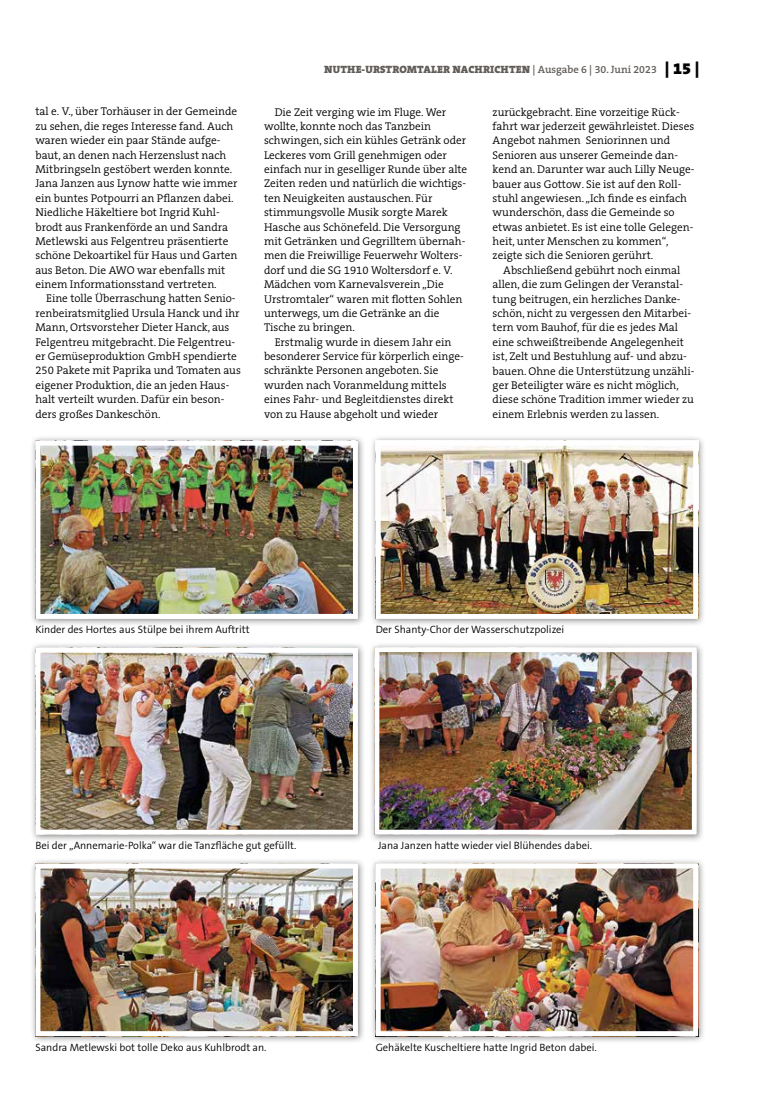
<style>
.page{position:relative;width:762px;height:1117px;background:#fff}
.page>*{position:absolute;margin:0;border:0;box-sizing:border-box;transform-origin:0 0}
.t1{font:300 11.25px/14.4px "The Serif B W4";color:#000}
.t2{font:300 10.62px "The Sans B W4";color:#000}
.t3{font:900 10.62px "The Serif B W9";letter-spacing:.015em;color:#615c58}
.s1{font-family:"The Serif B W6";font-weight:600}
.s2{font-size:16.25px;color:#000}
</style>
<div class="page">
<div style="left:30px;top:434px;width:336px;height:193px;background:#000;opacity:.45"></div>
<img style="left:41px;top:446px;width:311px;height:166px">
<div style="left:35px;top:440px;width:323px;height:178px;border:5px solid #fff"></div>
<div style="left:370px;top:434px;width:336px;height:193px;background:#000;opacity:.45"></div>
<img style="left:382px;top:446px;width:310px;height:166px">
<div style="left:376px;top:440px;width:322px;height:178px;border:5px solid #fff"></div>
<div style="left:30px;top:641px;width:336px;height:201px;background:#000;opacity:.45"></div>
<img style="left:41px;top:653px;width:311px;height:175px">
<div style="left:35px;top:647px;width:323px;height:187px;border:5px solid #fff"></div>
<div style="left:368px;top:641px;width:337px;height:201px;background:#000;opacity:.45"></div>
<img style="left:380px;top:653px;width:311px;height:175px">
<div style="left:374px;top:647px;width:323px;height:187px;border:5px solid #fff"></div>
<div style="left:30px;top:857px;width:336px;height:186px;background:#000;opacity:.45"></div>
<img style="left:41px;top:869px;width:311px;height:160px">
<div style="left:35px;top:863px;width:323px;height:172px;border:5px solid #fff"></div>
<div style="left:370px;top:857px;width:336px;height:186px;background:#000;opacity:.45"></div>
<img style="left:382px;top:869px;width:310px;height:160px">
<div style="left:376px;top:863px;width:322px;height:172px;border:5px solid #fff"></div>
<p class="t1" style="left:35px;top:104px;width:204px">tal e. V., über Torhäuser in der Gemeinde zu sehen, die reges Interesse fand. Auch waren wieder ein paar Stände aufge&shy;baut, an denen nach Herzenslust nach Mitbringseln gestöbert werden konnte.<br>Jana Janzen aus Lynow hatte wie immer ein buntes Potpourri an Pflanzen dabei.<br>Niedliche Häkeltiere bot Ingrid Kuhl&shy;brodt aus Frankenförde an und Sandra Metlewski aus Felgentreu präsentierte schöne Dekoartikel für Haus und Garten aus Beton. Die AWO war ebenfalls mit einem Informationsstand vertreten.</p>
<p class="t1" style="left:35px;top:291px;width:207px;text-indent:11px">Eine tolle Überraschung hatten Senio&shy;renbeiratsmitglied Ursula Hanck und ihr Mann, Ortsvorsteher Dieter Hanck, aus Felgentreu mitgebracht. Die Felgentreu&shy;er Gemüseproduktion GmbH spendierte 250 Pakete mit Paprika und Tomaten aus eigener Produktion, die an jeden Haus&shy;halt verteilt wurden. Dafür ein beson&shy;ders großes Dankeschön.</p>
<p class="t3" style="left:324px;top:63px;width:377px">NUTHE-URSTROMTALER NACHRICHTEN <span class="s1">| Ausgabe 6 | 30. Juni 2023</span> <span class="s2">| 15 |</span></p>
<p class="t1" style="left:264px;top:104px;width:205px;text-indent:11px">Die Zeit verging wie im Fluge. Wer wollte, konnte noch das Tanzbein schwingen, sich ein kühles Getränk oder Leckeres vom Grill genehmigen oder einfach nur in geselliger Runde über alte Zeiten reden und natürlich die wichtigs&shy;ten Neuigkeiten austauschen. Für stimmungsvolle Musik sorgte Marek Hasche aus Schönefeld. Die Versorgung mit Getränken und Gegrilltem übernah&shy;men die Freiwillige Feuerwehr Wolters&shy;dorf und die SG 1910 Woltersdorf e. V.<br>Mädchen vom Karnevalsverein „Die Urstromtaler“ waren mit flotten Sohlen unterwegs, um die Getränke an die Tische zu bringen.</p>
<p class="t1" style="left:264px;top:335px;width:201px;text-indent:11px">Erstmalig wurde in diesem Jahr ein besonderer Service für körperlich einge&shy;schränkte Personen angeboten. Sie wurden nach Voranmeldung mittels eines Fahr- und Begleitdienstes direkt von zu Hause abgeholt und wieder</p>
<p class="t1" style="left:493px;top:105px;width:203px">zurückgebracht. Eine vorzeitige Rück&shy;fahrt war jederzeit gewährleistet. Dieses Angebot nahmen Seniorinnen und Senioren aus unserer Gemeinde dan&shy;kend an. Darunter war auch Lilly Neuge&shy;bauer aus Gottow. Sie ist auf den Roll&shy;stuhl angewiesen. „Ich finde es einfach wunderschön, dass die Gemeinde so etwas anbietet. Es ist eine tolle Gelegen&shy;heit, unter Menschen zu kommen“, zeigte sich die Senioren gerührt.</p>
<p class="t1" style="left:493px;top:263px;width:203px;text-indent:11px">Abschließend gebührt noch einmal allen, die zum Gelingen der Veranstal&shy;tung beitrugen, ein herzliches Danke&shy;schön, nicht zu vergessen den Mitarbei&shy;tern vom Bauhof, für die es jedes Mal eine schweißtreibende Angelegenheit ist, Zelt und Bestuhlung auf- und abzu&shy;bauen. Ohne die Unterstützung unzähli&shy;ger Beteiligter wäre es nicht möglich, diese schöne Tradition immer wieder zu einem Erlebnis werden zu lassen.</p>
<p class="t2" style="left:35px;top:622px;width:216px">Kinder des Hortes aus Stülpe bei ihrem Auftritt</p>
<p class="t2" style="left:376px;top:622px;width:190px">Der Shanty-Chor der Wasserschutzpolizei</p>
<p class="t2" style="left:35px;top:838px;width:263px">Bei der „Annemarie-Polka“ war die Tanzfläche gut gefüllt.</p>
<p class="t2" style="left:378px;top:838px;width:216px">Jana Janzen hatte wieder viel Blühendes dabei.</p>
<p class="t2" style="left:35px;top:1039px;width:232px">Sandra Metlewski bot tolle Deko aus Kuhlbrodt an.</p>
<p class="t2" style="left:376px;top:1039px;width:223px">Gehäkelte Kuscheltiere hatte I ngrid Beton dabei.</p>
</div>
